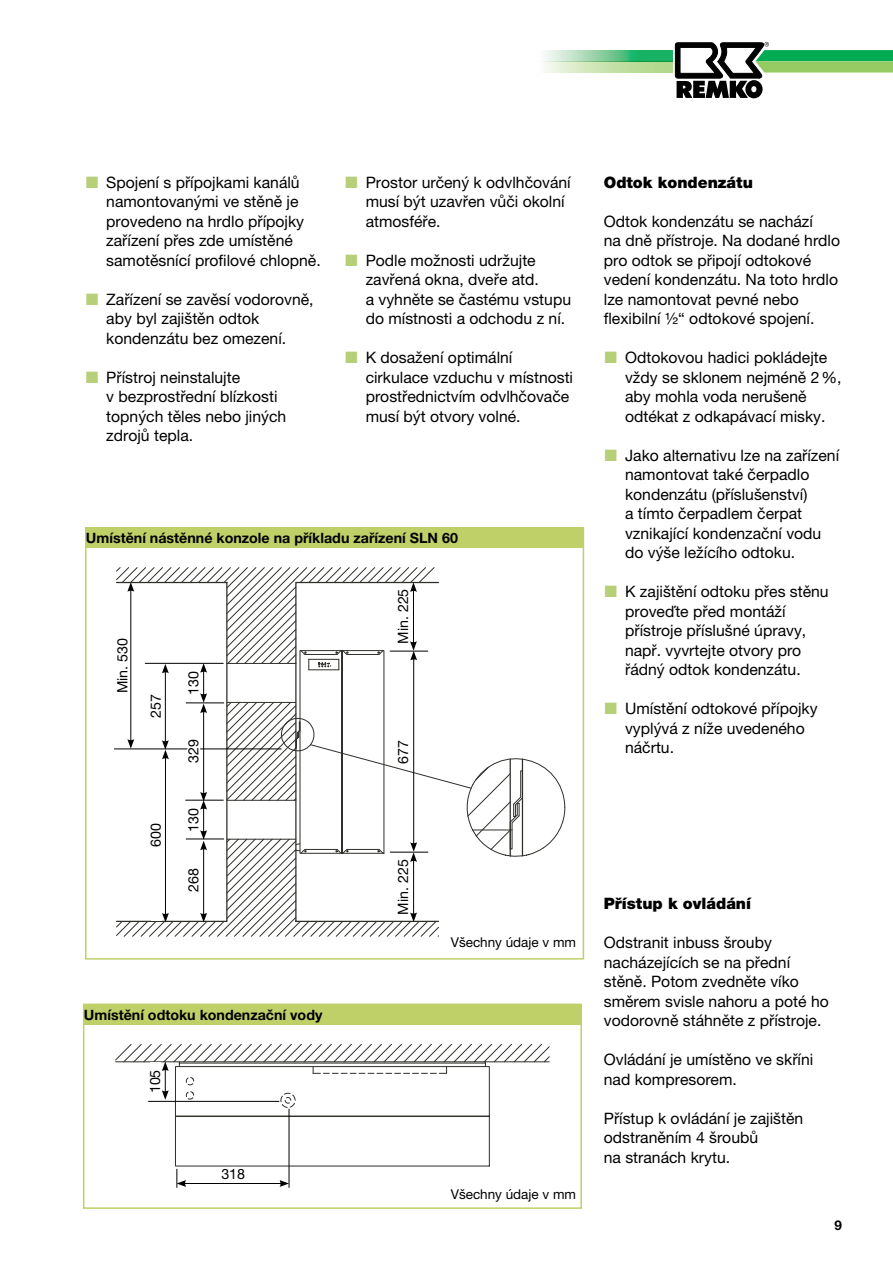
<style>
.page{position:relative;width:893px;height:1263px;background:#fff}
.page>*{position:absolute;margin:0;border:0;box-sizing:border-box;transform-origin:0 0}
.t1{font:15.75px/19.5px "Helvetica Neue LT Pro";color:#000}
.t2{font:900 15.75px "Helvetica Neue LT Pro";color:#000}
.t3{font:700 14.25px "Helvetica Neue LT Pro";color:#000}
.t4{font:14.25px "Helvetica Neue LT Pro";color:#000}
.t5{font:13.5px "Helvetica Neue LT Pro";color:#000}
.t6{font:700 13.5px "Helvetica Neue LT Pro";color:#000}
</style>
<div class="page">
<div style="left:83px;top:1003px;width:499px;height:206px;border:2px solid #c0d069"></div>
<div style="left:84px;top:1004px;width:498px;height:21px;background:#c0d069"></div>
<svg style="left:115px;top:1044px;width:435px;height:144px"></svg>
<div style="left:86px;top:527px;width:498px;height:20px;background:#c0d069"></div>
<svg style="left:114px;top:567px;width:451px;height:370px"></svg>
<svg style="left:544px;top:50px;width:128px;height:11px"></svg>
<svg style="left:675px;top:42px;width:218px;height:56px"></svg>
<svg style="left:541px;top:61px;width:131px;height:12px;background:#c3e1ae"></svg>
<p class="t1" style="left:106px;top:172px;width:216px">Spojení s přípojkami kanálů namontovanými ve stěně je provedeno na hrdlo přípojky zařízení přes zde umístěné samotěsnící profilové chlopně.</p>
<p class="t1" style="left:106px;top:289px;width:209px">Zařízení se zavěsí vodorovně, aby byl zajištěn odtok kondenzátu bez omezení.</p>
<p class="t1" style="left:106px;top:367px;width:182px">Přístroj neinstalujte<br>v bezprostřední blízkosti topných těles nebo jiných zdrojů tepla.</p>
<p class="t1" style="left:366px;top:172px;width:207px">Prostor určený k odvlhčování musí být uzavřen vůči okolní atmosféře.</p>
<p class="t1" style="left:366px;top:250px;width:207px">Podle možnosti udržujte zavřená okna, dveře atd.<br>a vyhněte se častému vstupu do místnosti a odchodu z ní.</p>
<p class="t1" style="left:366px;top:348px;width:209px">K dosažení optimální cirkulace vzduchu v místnosti prostřednictvím odvlhčovače musí být otvory volné.</p>
<p class="t3" style="left:86px;top:529px;width:374px">Umístění nástěnné konzole na příkladu zařízení SLN 60</p>
<p class="t4" style="left:114px;top:693px;width:57px;rotate:-90deg">Min. 530</p>
<p class="t4" style="left:147px;top:718px;width:25px;rotate:-90deg">257</p>
<p class="t4" style="left:147px;top:847px;width:25px;rotate:-90deg">600</p>
<p class="t4" style="left:185px;top:695px;width:25px;rotate:-90deg">130</p>
<p class="t4" style="left:185px;top:762px;width:25px;rotate:-90deg">329</p>
<p class="t4" style="left:185px;top:832px;width:25px;rotate:-90deg">130</p>
<p class="t4" style="left:185px;top:892px;width:25px;rotate:-90deg">268</p>
<p class="t3" style="left:84px;top:1006px;width:240px">Umístění odtoku kondenzační vody</p>
<p class="t4" style="left:147px;top:1093px;width:25px;rotate:-90deg">105</p>
<p class="t4" style="left:221px;top:1165px;width:25px">318</p>
<p class="t4" style="left:395px;top:644px;width:57px;rotate:-90deg">Min. 225</p>
<p class="t4" style="left:395px;top:763px;width:25px;rotate:-90deg">677</p>
<p class="t4" style="left:395px;top:915px;width:57px;rotate:-90deg">Min. 225</p>
<p class="t5" style="left:451px;top:934px;width:127px">Všechny údaje v mm</p>
<p class="t5" style="left:451px;top:1186px;width:127px">Všechny údaje v mm</p>
<p class="t2" style="left:604px;top:173px;width:151px">Odtok kondenzátu</p>
<p class="t1" style="left:604px;top:211px;width:238px">Odtok kondenzátu se nachází<br>na dně přístroje. Na dodané hrdlo pro odtok se připojí odtokové vedení kondenzátu. Na toto hrdlo lze namontovat pevné nebo flexibilní ½“ odtokové spojení.</p>
<p class="t1" style="left:625px;top:348px;width:218px">Odtokovou hadici pokládejte vždy se sklonem nejméně 2%, aby mohla voda nerušeně odtékat z odkapávací misky.</p>
<p class="t1" style="left:625px;top:445px;width:216px">Jako alternativu lze na zařízení namontovat také čerpadlo kondenzátu (příslušenství)<br>a tímto čerpadlem čerpat vznikající kondenzační vodu do výše ležícího odtoku.</p>
<p class="t1" style="left:625px;top:582px;width:205px">K zajištění odtoku přes stěnu proveďte před montáží přístroje příslušné úpravy, např. vyvrtejte otvory pro řádný odtok kondenzátu.</p>
<p class="t1" style="left:625px;top:699px;width:194px">Umístění odtokové přípojky vyplývá z níže uvedeného náčrtu.</p>
<p class="t2" style="left:604px;top:894px;width:149px">Přístup k ovládání</p>
<p class="t1" style="left:604px;top:933px;width:226px">Odstranit inbuss šrouby nacházejících se na přední stěně. Potom zvedněte víko směrem svisle nahoru a poté ho vodorovně stáhněte z přístroje.</p>
<p class="t1" style="left:604px;top:1050px;width:211px">Ovládání je umístěno ve skříni nad kompresorem.</p>
<p class="t1" style="left:604px;top:1108px;width:201px">Přístup k ovládání je zajištěn odstraněním 4 šroubů<br>na stranách krytu.</p>
<p class="t6" style="left:834px;top:1217px;width:9px">9</p>
</div>
